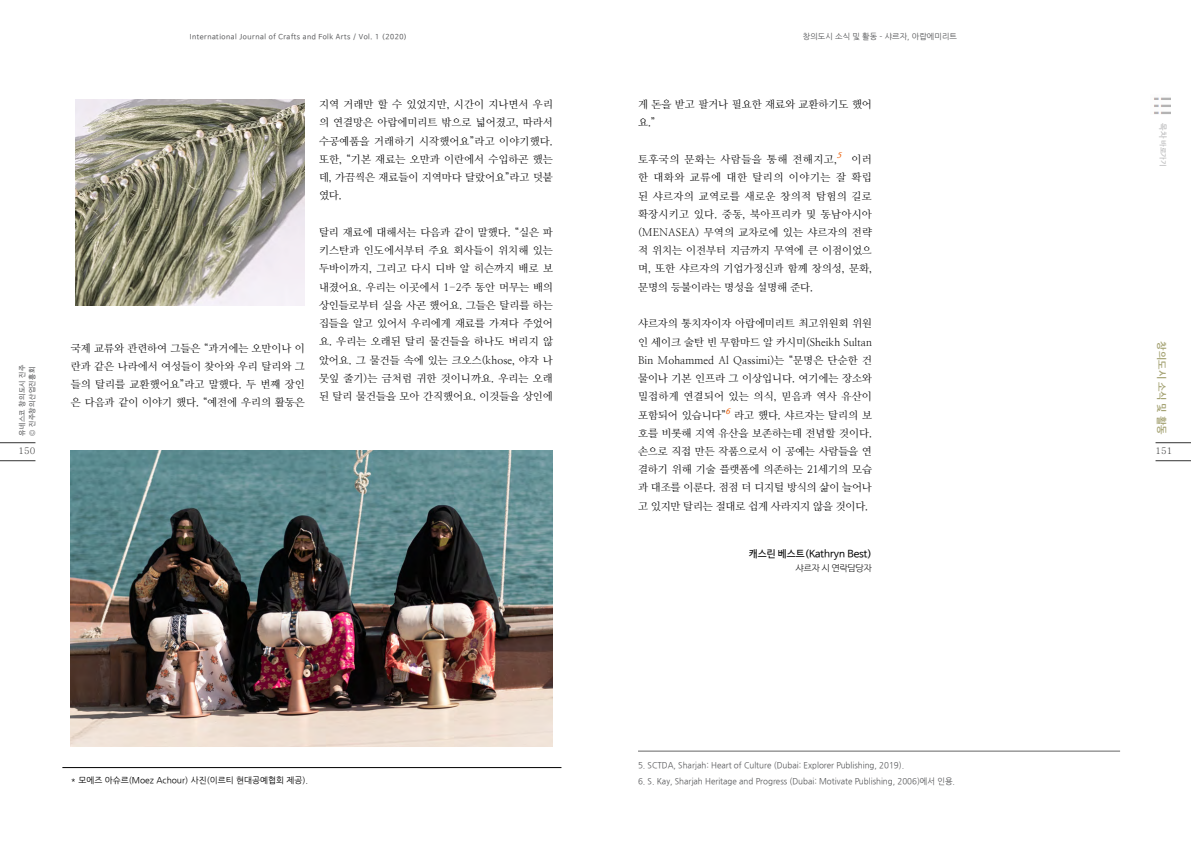
<style>
.page{position:relative;width:1191px;height:842px;background:#fff}
.page>*{position:absolute;margin:0;border:0;box-sizing:border-box;transform-origin:0 0}
.본문{font:10.5px/18.2px "Nanum Myeongjo";color:#000;text-align:justify}
.본문-2{font:10.5px "Nanum Myeongjo";letter-spacing:.045em;color:#000}
.본문_-_글쓴이{font:10px "Nanum Barun Gothic";color:#000}
.오른쪽_페이지번호_위_세로_카테고리{font:700 10px "Nanum Gothic";color:#a5a374}
.본문_-_글쓴이-2{font:300 9px "Nanum Barun Gothic";color:#000}
.t1{font:500 9px "Adobe Myungjo Std";color:#333}
.각주{font:8.5px "Nanum Gothic";color:#565759;scale:.95 1}
.본문_-_footer_참고글{font:8.5px "Nanum Gothic";color:#000}
.본문-오른쪽페이지_위_카테고리{font:8px "Nanum Gothic";color:#565759}
.본문-3{font:italic 800 8px "Nanum Myeongjo";color:#ec6715}
.t2{font:7px/10px "Nanum Barun Gothic";letter-spacing:.075em;color:#565759}
.t3{font:700 7px "Nanum Gothic OTF Eco";color:#ababac}
.s1{font-size:8px}
</style>
<div class="page">
<hr style="left:0;top:460px;width:35px;height:1px;background:#333">
<hr style="left:0;top:442px;width:35px;height:1px;background:#333">
<hr style="left:1155px;top:460px;width:36px;height:1px;background:#333">
<hr style="left:1155px;top:442px;width:36px;height:1px;background:#333">
<img style="left:1153px;top:97px;width:17px;height:17px">
<hr style="left:638px;top:751px;width:482px;height:1px;background:#666">
<img style="left:71px;top:451px;width:482px;height:296px">
<img style="left:75px;top:99px;width:230px;height:207px">
<hr style="left:62px;top:767px;width:499px;height:1px;background:#000">
<p class="t2" style="left:190px;top:32px;width:219px">International Journal of Crafts and Folk Arts / Vol. 1 (2020)</p>
<p class="본문-오른쪽페이지_위_카테고리" style="left:803px;top:33px;width:156px">창의도시 소식 및 활동 - 샤르자, 아랍에미리트</p>
<p class="본문" style="left:319px;top:95px;width:235px">지역 거래만 할 수 있었지만, 시간이 지나면서 우리 의 연결망은 아랍에미리트 밖으로 넓어졌고, 따라서 수공예품을 거래하기 시작했어요”라고 이야기했다. 또한, “기본 재료는 오만과 이란에서 수입하곤 했는 데, 가끔씩은 재료들이 지역마다 달랐어요”라고 덧붙 였다.</p>
<p class="본문" style="left:319px;top:223px;width:235px">탈리 재료에 대해서는 다음과 같이 말했다. “실은 파 키스탄과 인도에서부터 주요 회사들이 위치해 있는 두바이까지, 그리고 다시 디바 알 히슨까지 배로 보 내졌어요. 우리는 이곳에서 1-2주 동안 머무는 배의 상인들로부터 실을 사곤 했어요. 그들은 탈리를 하는 집들을 알고 있어서 우리에게 재료를 가져다 주었어 요. 우리는 오래된 탈리 물건들을 하나도 버리지 않 았어요. 그 물건들 속에 있는 크오스(khose, 야자 나 뭇잎 줄기)는 금처럼 귀한 것이니까요. 우리는 오래 된 탈리 물건들을 모아 간직했어요. 이것들을 상인에</p>
<p class="본문" style="left:638px;top:95px;width:235px">게 돈을 받고 팔거나 필요한 재료와 교환하기도 했어 요.”</p>
<p class="본문-2" style="left:638px;top:153px;width:200px">토후국의 문화는 사람들을 통해 전해지고,</p>
<p class="본문-3" style="left:837px;top:151px;width:8px">5</p>
<p class="t3" style="left:1166px;top:123px;width:45px;rotate:90deg"><span class="s1">목차</span> 바로가기</p>
<p class="본문" style="left:638px;top:150px;width:235px;text-indent:213px">이러 한 대화와 교류에 대한 탈리의 이야기는 잘 확립 된 샤르자의 교역로를 새로운 창의적 탐험의 길로 확장시키고 있다. 중동, 북아프리카 및 동남아시아 (MENASEA) 무역의 교차로에 있는 샤르자의 전략 적 위치는 이전부터 지금까지 무역에 큰 이점이었으 며, 또한 샤르자의 기업가정신과 함께 창의성, 문화, 문명의 등불이라는 명성을 설명해 준다.</p>
<p class="본문" style="left:638px;top:314px;width:235px">샤르자의 통치자이자 아랍에미리트 최고위원회 위원 인 세이크 술탄 빈 무함마드 알 카시미(Sheikh Sultan Bin Mohammed Al Qassimi)는 “문명은 단순한 건 물이나 기본 인프라 그 이상입니다. 여기에는 장소와 밀접하게 연결되어 있는 의식, 믿음과 역사 유산이 포함되어 있습니다”</p>
<p class="오른쪽_페이지번호_위_세로_카테고리" style="left:1166px;top:341px;width:94px;rotate:90deg">창의도시 소식 및 활동</p>
<p class="본문" style="left:71px;top:339px;width:235px">국제 교류와 관련하여 그들은 “과거에는 오만이나 이 란과 같은 나라에서 여성들이 찾아와 우리 탈리와 그 들의 탈리를 교환했어요”라고 말했다. 두 번째 장인 은 다음과 같이 이야기 했다. “예전에 우리의 활동은</p>
<p class="t2" style="left:17px;top:436px;width:73px;rotate:-90deg">유네스코 창의도시 진주 © 진주창의산업진흥회</p>
<p class="본문-3" style="left:725px;top:406px;width:8px">6</p>
<p class="본문" style="left:638px;top:406px;width:235px;text-indent:96px">라고 했다. 샤르자는 탈리의 보 호를 비롯해 지역 유산을 보존하는데 전념할 것이다. 손으로 직접 만든 작품으로서 이 공예는 사람들을 연 결하기 위해 기술 플랫폼에 의존하는 21세기의 모습 과 대조를 이룬다. 점점 더 디지털 방식의 삶이 늘어나 고 있지만 탈리는 절대로 쉽게 사라지지 않을 것이다.</p>
<p class="본문_-_글쓴이" style="left:749px;top:549px;width:125px">캐스린 베스트(Kathryn Best)</p>
<p class="본문_-_글쓴이-2" style="left:795px;top:563px;width:78px">샤르자 시 연락담당자</p>
<p class="t1" style="left:19px;top:446px;width:18px">150</p>
<p class="t1" style="left:1155px;top:446px;width:18px">151</p>
<p class="본문_-_footer_참고글" style="left:71px;top:776px;width:239px">* 모에즈 아슈르(Moez Achour) 사진(이르티 현대공예협회 제공).</p>
<p class="각주" style="left:638px;top:761px;width:290px">5. SCTDA, Sharjah: Heart of Culture (Dubai: Explorer Publishing, 2019).　</p>
<p class="각주" style="left:638px;top:777px;width:335px">6. S. Kay, Sharjah Heritage and Progress (Dubai: Motivate Publishing, 2006)에서 인용.</p>
</div>
